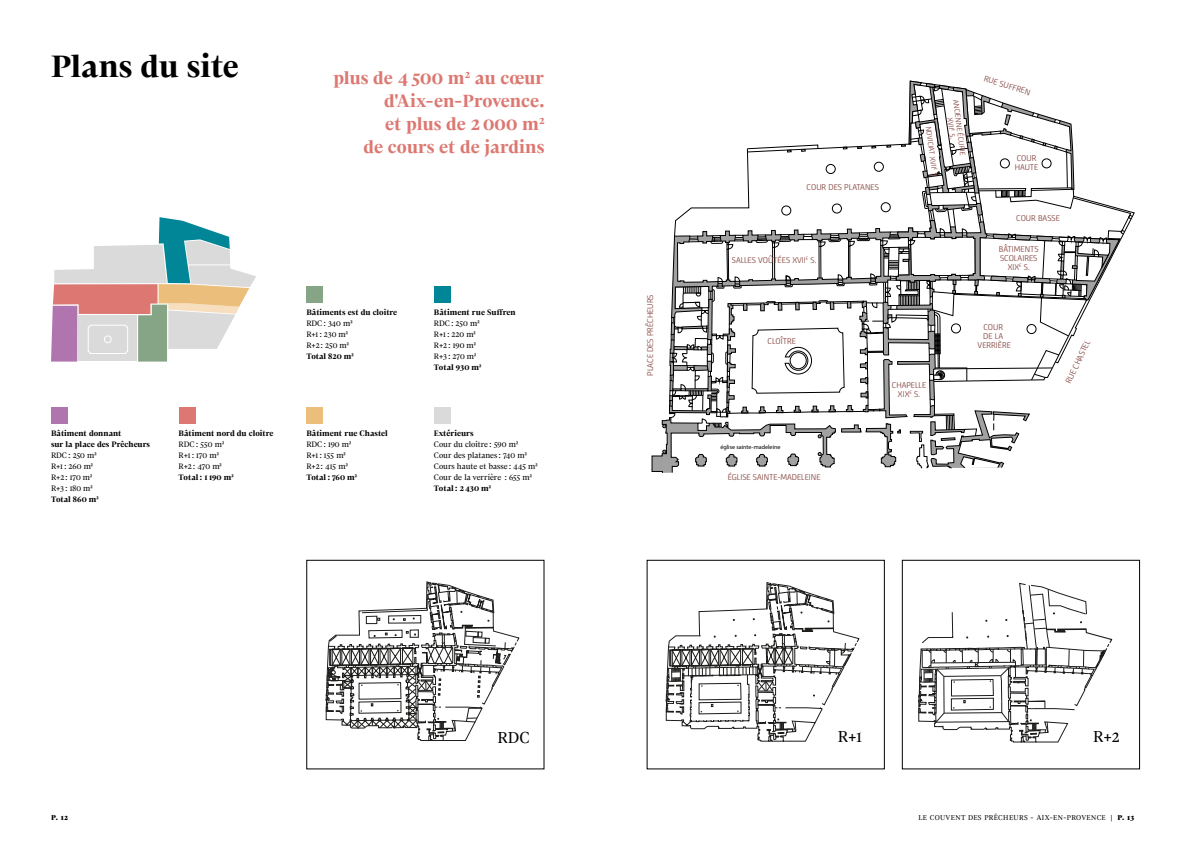
<style>
.page{position:relative;width:1191px;height:842px;background:#fff}
.page>*{position:absolute;margin:0;border:0;box-sizing:border-box;transform-origin:0 0}
.t1{font:700 35px "FS Neruda";letter-spacing:-.005em;color:#000}
.t2{font:700 20px/23px "FS Neruda";letter-spacing:-.005em;color:#dc7871;text-align:right}
.t3{font:18px "FS Neruda";color:#000}
.t4{font:9px/11px "FS Neruda";letter-spacing:-.01em;color:#000}
.t5{font:700 9px/11px "FS Neruda";letter-spacing:-.01em;color:#000}
.t6{font:9px/9px "FS Joey";color:#894b46;text-align:center}
.t7{font:8px "FS Neruda";letter-spacing:.05em;color:#000}
.t8{font:8px/8px "FS Joey";color:#894b46}
.t9{font:900 8px "FS Neruda";color:#000}
.t10{font:6.1px "Myriad Pro";color:#000}
.s1{font-weight:900}
</style>
<div class="page">
<svg style="left:51px;top:217px;width:205px;height:145px"></svg>
<div style="left:51px;top:407px;width:17px;height:17px;background:#b075ae"></div>
<div style="left:306px;top:286px;width:17px;height:17px;background:#85a586"></div>
<div style="left:306px;top:407px;width:17px;height:17px;background:#ebbe7c"></div>
<div style="left:434px;top:286px;width:17px;height:17px;background:#008696"></div>
<div style="left:434px;top:407px;width:17px;height:17px;background:#dadada"></div>
<svg style="left:326px;top:581px;width:193px;height:160px"></svg>
<div style="left:179px;top:407px;width:17px;height:17px;background:#dc7871"></div>
<svg style="left:651px;top:81px;width:483px;height:661px"></svg>
<h1 class="t1" style="left:51px;top:46px;width:189px">Plans du site</h1>
<h2 class="t2" style="left:333px;top:68px;width:213px">plus de 4 500 m<sup>2</sup> au cœur d'Aix-en-Provence.<br>et plus de 2 000 m<sup>2<br></sup>de cours et de jardins</h2>
<p class="t5" style="left:51px;top:428px;width:101px">Bâtiment donnant<br>sur la place des Prêcheurs</p>
<p class="t4" style="left:51px;top:450px;width:47px">RDC : 250 m²<br>R+1 : 260 m²<br>R+2 : 170 m²<br>R+3 : 180 m²</p>
<p class="t5" style="left:51px;top:494px;width:49px">Total 860 m²</p>
<p class="t5" style="left:179px;top:428px;width:96px">Bâtiment nord du cloître</p>
<p class="t4" style="left:179px;top:439px;width:47px">RDC : 550 m²<br>R+1 : 170 m²<br>R+2 : 470 m²</p>
<p class="t5" style="left:179px;top:472px;width:57px">Total : 1 190 m²</p>
<p class="t5" style="left:306px;top:307px;width:93px">Bâtiments est du cloître</p>
<p class="t4" style="left:306px;top:318px;width:48px">RDC : 340 m²<br>R+1 : 230 m²<br>R+2 : 250 m²</p>
<p class="t5" style="left:306px;top:351px;width:49px">Total 820 m²</p>
<p class="t5" style="left:306px;top:428px;width:83px">Bâtiment rue Chastel</p>
<p class="t4" style="left:306px;top:439px;width:47px">RDC : 190 m²<br>R+1 : 155 m²<br>R+2 : 415 m²</p>
<p class="t5" style="left:306px;top:472px;width:52px">Total : 760 m²</p>
<p class="t5" style="left:434px;top:307px;width:83px">Bâtiment rue Suffren</p>
<p class="t4" style="left:434px;top:318px;width:47px">RDC : 250 m²<br>R+1 : 220 m²<br>R+2 : 190 m²<br>R+3 : 270 m²</p>
<p class="t5" style="left:434px;top:362px;width:49px">Total 930 m²</p>
<p class="t5" style="left:434px;top:428px;width:41px">Extérieurs</p>
<p class="t4" style="left:434px;top:439px;width:105px">Cour du cloître : 590 m²<br>Cour des platanes : 740 m²<br>Cours haute et basse : 445 m²<br>Cour de la verrière : 655 m²</p>
<p class="t5" style="left:434px;top:483px;width:59px">Total : 2 430 m²</p>
<h3 class="t3" style="left:497px;top:727px;width:34px">RDC</h3>
<p class="t6" style="left:645px;top:376px;width:83px;rotate:-90deg">PLACE DES PRÊCHEURS</p>
<p class="t6" style="left:806px;top:182px;width:74px">COUR DES PLATANES</p>
<p class="t6" style="left:732px;top:255px;width:86px">SALLES VOÛTÉES XVII<sup>E</sup> S.</p>
<p class="t8" style="left:933px;top:126px;width:44px;rotate:83deg">NOVICIAT XVII</p>
<p class="t8" style="left:962px;top:116px;width:40px;text-indent:-17px;rotate:83deg">ANCIENNE ÉCURIE<br>XVII</p>
<p class="t6" style="left:985px;top:73px;width:50px;rotate:17deg">RUE SUFFREN</p>
<p class="t6" style="left:1014px;top:153px;width:25px;text-align:left">COUR<br>HAUTE</p>
<p class="t6" style="left:1016px;top:213px;width:45px">COUR BASSE</p>
<p class="t6" style="left:998px;top:244px;width:41px">BÂTIMENTS<br>SCOLAIRES<br>XIX<sup>E</sup> S.</p>
<p class="t6" style="left:767px;top:336px;width:30px">CLOÎTRE</p>
<p class="t10" style="left:720px;top:444px;width:62px">église sainte-madeleine</p>
<p class="t6" style="left:727px;top:472px;width:94px">ÉGLISE SAINTE-MADELEINE</p>
<p class="t6" style="left:891px;top:380px;width:36px">CHAPELLE<br>XIX<sup>E</sup> S.</p>
<p class="t6" style="left:977px;top:322px;width:35px">COUR<br>DE LA<br>VERRIÈRE</p>
<p class="t6" style="left:1063px;top:381px;width:48px;rotate:-65deg">RUE CHASTEL</p>
<h3 class="t3" style="left:838px;top:726px;width:26px">R+1</h3>
<h3 class="t3" style="left:1093px;top:726px;width:28px">R+2</h3>
<p class="t9" style="left:51px;top:813px;width:18px">P. 12</p>
<p class="t7" style="left:918px;top:813px;width:217px">LE COUVENT DES PRÊCHEURS - AIX-EN-PROVENCE | <span class="s1">P. 13</span></p>
</div>
